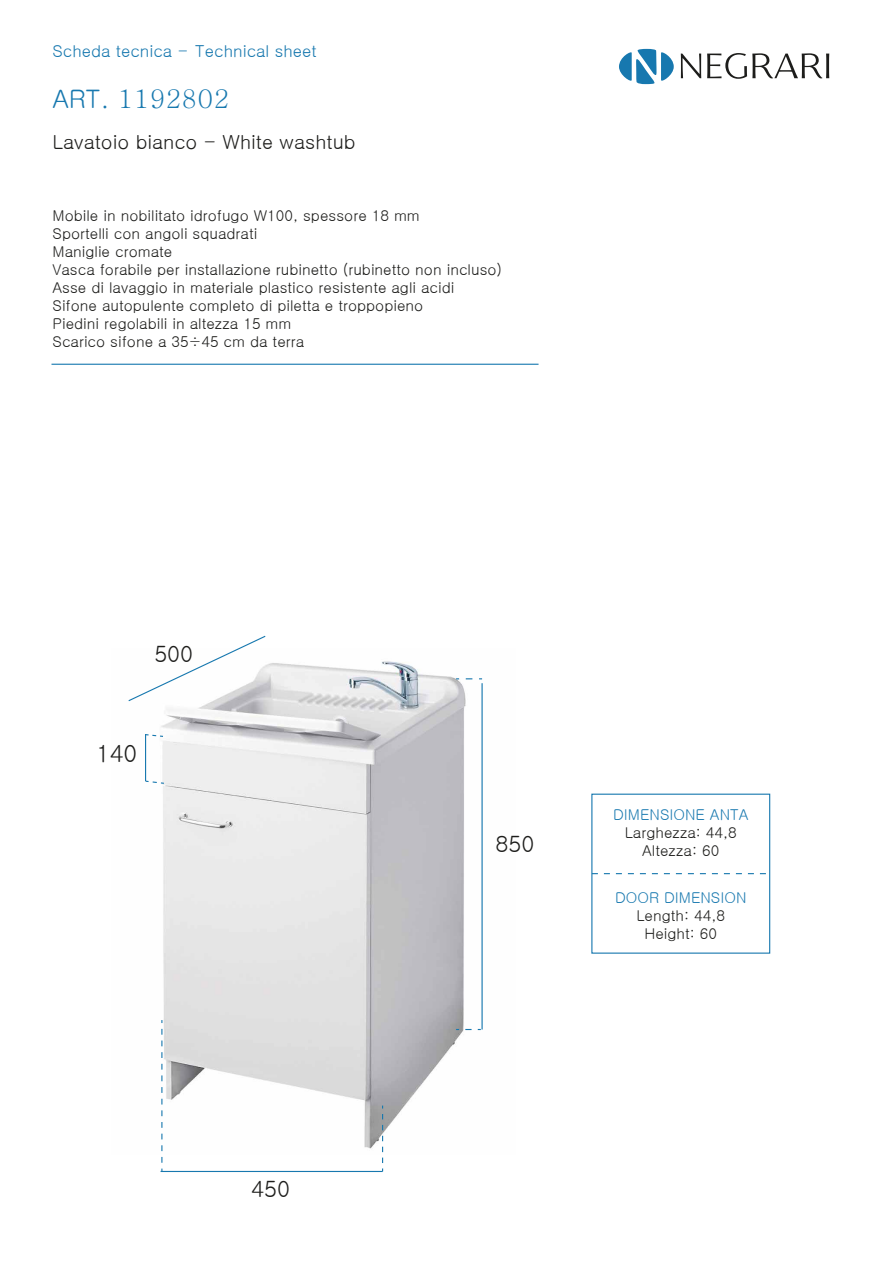
<style>
.page{position:relative;width:893px;height:1263px;background:#fff}
.page>*{position:absolute;margin:0;border:0;box-sizing:border-box;transform-origin:0 0}
.t1{font:500 25.5px "Adobe Myungjo Std";color:#1778af}
.t2{font:23.85px "Gulim";color:#1d1d1b}
.t3{font:22.5px "Gulim";color:#1d1d1b}
.t4{font:19.5px "Gulim";color:#1d1d1b}
.t5{font:16.5px "Gulim";color:#1778af}
.t6{font:15px/18px "Gulim";color:#1d1d1b;text-align:center}
.t7{font:15px "Gulim";color:#1778af}
.s1{font-family:"Gulim";font-weight:400}
</style>
<div class="page">
<img style="left:145px;top:661px;width:338px;height:491px">
<svg style="left:382px;top:1114px;width:1px;height:57px"></svg>
<svg style="left:161px;top:1029px;width:1px;height:142px"></svg>
<svg style="left:466px;top:678px;width:16px;height:1px"></svg>
<svg style="left:465px;top:1029px;width:16px;height:1px"></svg>
<hr style="left:481px;top:683px;width:2px;height:346px;background:#1778af">
<hr style="left:161px;top:1171px;width:222px;height:1px;background:#1778af">
<svg style="left:128px;top:635px;width:139px;height:67px"></svg>
<svg style="left:681px;top:54px;width:20px;height:24px"></svg>
<svg style="left:707px;top:53px;width:122px;height:26px"></svg>
<svg style="left:619px;top:49px;width:55px;height:35px"></svg>
<hr style="left:51px;top:364px;width:488px;height:1px;background:#1778af">
<div style="left:591px;top:794px;width:179px;height:160px;border:1px solid #1778af"></div>
<svg style="left:592px;top:873px;width:178px;height:1px"></svg>
<svg style="left:146px;top:734px;width:17px;height:3px"></svg>
<svg style="left:146px;top:781px;width:18px;height:3px"></svg>
<hr style="left:145px;top:734px;width:1px;height:47px;background:#1778af">
<p class="t5" style="left:53px;top:43px;width:266px">Scheda tecnica - Technical sheet</p>
<h1 class="t1" style="left:53px;top:86px;width:178px"><span class="s1">ART.</span> 1192802</h1>
<h3 class="t4" style="left:53px;top:132px;width:305px">Lavatoio bianco - White washtub</h3>
<p class="t6" style="left:53px;top:207px;width:451px;text-align:left">Mobile in nobilitato idrofugo W100, spessore 18 mm<br>Sportelli con angoli squadrati<br>Maniglie cromate<br>Vasca forabile per installazione rubinetto (rubinetto non incluso)<br>Asse di lavaggio in materiale plastico resistente agli acidi Sifone autopulente completo di piletta e troppopieno<br>Piedini regolabili in altezza 15 mm<br>Scarico sifone a 35÷45 cm da terra</p>
<h3 class="t3" style="left:154px;top:643px;width:40px">500</h3>
<h2 class="t2" style="left:96px;top:741px;width:42px">140</h2>
<h3 class="t3" style="left:251px;top:1177px;width:40px">450</h3>
<h3 class="t3" style="left:496px;top:832px;width:40px">850</h3>
<p class="t7" style="left:613px;top:807px;width:137px">DIMENSIONE ANTA</p>
<p class="t6" style="left:625px;top:823px;width:114px">Larghezza: 44,8<br>Altezza: 60</p>
<p class="t7" style="left:615px;top:890px;width:133px">DOOR DIMENSION</p>
<p class="t6" style="left:636px;top:906px;width:90px">Length: 44,8<br>Height: 60</p>
</div>
